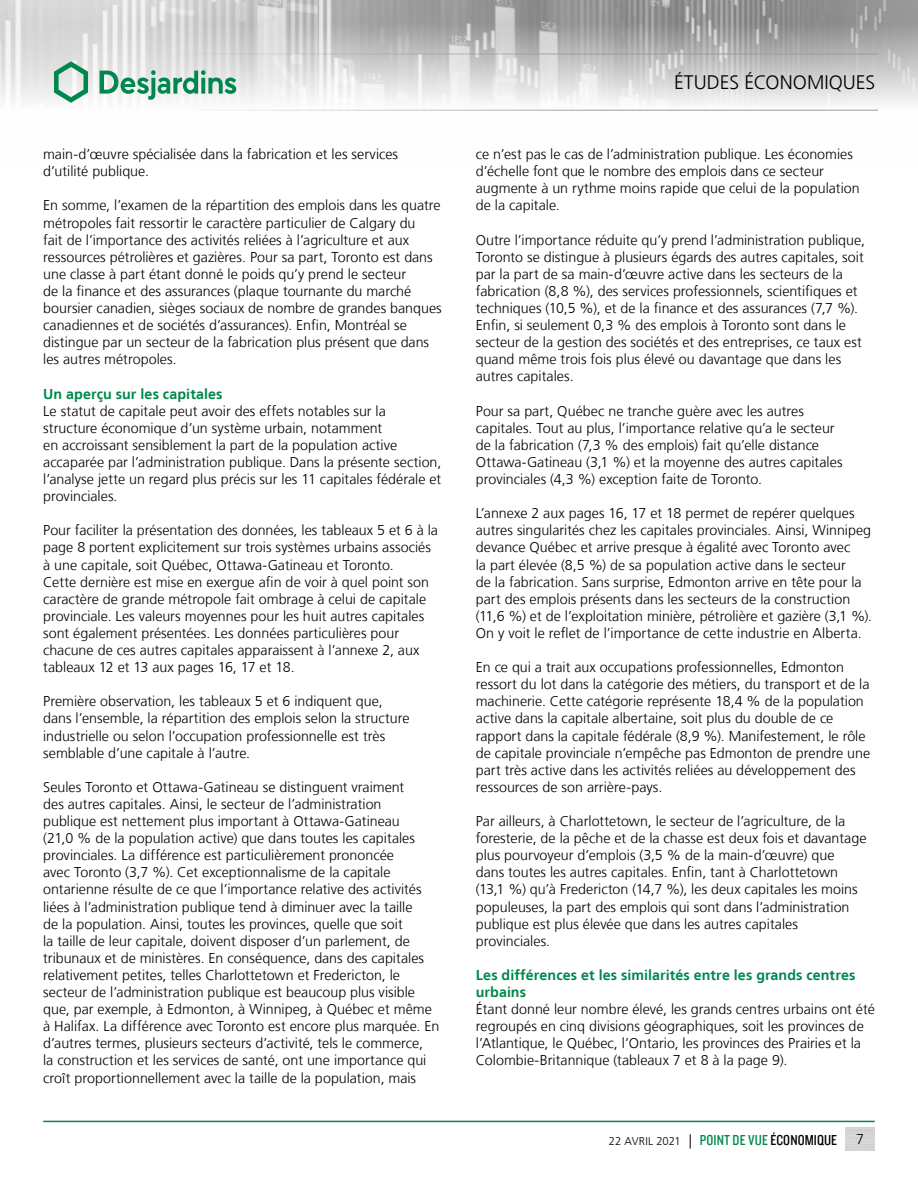
<style>
.page{position:relative;width:918px;height:1188px;background:#fff}
.page>*{position:absolute;margin:0;border:0;box-sizing:border-box;transform-origin:0 0}
.t1{font:300 19.5px "Frutiger LT";color:#000}
.t2{font:300 14.25px/17.1px "Frutiger LT";color:#000}
.t3{font:700 14.25px/17.1px "Frutiger LT";letter-spacing:.005em;color:#00874e}
.t4{font:300 11.25px "Frutiger LT";color:#000}
.s1{font-size:14.25px}
.s2{font-family:"Knockout 29 Junior Ltweight";font-weight:400;font-size:15px;color:#00874e}
.s3{font-family:"Knockout 29 Junior Ltweight";font-weight:400;font-size:15px}
</style>
<div class="page">
<img style="left:0;top:0;width:918px;height:110px">
<hr style="left:0;top:54px;width:878px;height:1px;background:#9d9d9c">
<hr style="left:0;top:110px;width:878px;height:1px;background:#9d9d9c">
<svg style="left:54px;top:61px;width:34px;height:42px"></svg>
<svg style="left:100px;top:70px;width:136px;height:30px"></svg>
<hr style="left:43px;top:1121px;width:832px;height:1px;background:#00874e">
<p class="t2" style="left:43px;top:146px;width:356px">main‑d’œuvre spécialisée dans la fabrication et les services d’utilité publique.</p>
<p class="t2" style="left:43px;top:197px;width:400px">En somme, l’examen de la répartition des emplois dans les quatre métropoles fait ressortir le caractère particulier de Calgary du<br>fait de l’importance des activités reliées à l’agriculture et aux ressources pétrolières et gazières. Pour sa part, Toronto est dans une classe à part étant donné le poids qu’y prend le secteur<br>de la finance et des assurances (plaque tournante du marché boursier canadien, sièges sociaux de nombre de grandes banques canadiennes et de sociétés d’assurances). Enfin, Montréal se distingue par un secteur de la fabrication plus présent que dans les autres métropoles.</p>
<p class="t3" style="left:43px;top:385px;width:181px">Un aperçu sur les capitales</p>
<p class="t2" style="left:43px;top:402px;width:400px">Le statut de capitale peut avoir des effets notables sur la structure économique d’un système urbain, notamment<br>en accroissant sensiblement la part de la population active accaparée par l’administration publique. Dans la présente section, l’analyse jette un regard plus précis sur les 11 capitales fédérale et provinciales.</p>
<p class="t2" style="left:43px;top:522px;width:396px">Pour faciliter la présentation des données, les tableaux 5 et 6 à la page 8 portent explicitement sur trois systèmes urbains associés à une capitale, soit Québec, Ottawa-Gatineau et Toronto.<br>Cette dernière est mise en exergue afin de voir à quel point son caractère de grande métropole fait ombrage à celui de capitale provinciale. Les valeurs moyennes pour les huit autres capitales sont également présentées. Les données particulières pour chacune de ces autres capitales apparaissent à l’annexe 2, aux tableaux 12 et 13 aux pages 16, 17 et 18.</p>
<p class="t2" style="left:43px;top:693px;width:368px">Première observation, les tableaux 5 et 6 indiquent que, dans l’ensemble, la répartition des emplois selon la structure industrielle ou selon l’occupation professionnelle est très semblable d’une capitale à l’autre.</p>
<p class="t2" style="left:43px;top:779px;width:398px">Seules Toronto et Ottawa-Gatineau se distinguent vraiment<br>des autres capitales. Ainsi, le secteur de l’administration<br>publique est nettement plus important à Ottawa-Gatineau<br>(21,0 % de la population active) que dans toutes les capitales provinciales. La différence est particulièrement prononcée<br>avec Toronto (3,7 %). Cet exceptionnalisme de la capitale ontarienne résulte de ce que l’importance relative des activités liées à l’administration publique tend à diminuer avec la taille<br>de la population. Ainsi, toutes les provinces, quelle que soit<br>la taille de leur capitale, doivent disposer d’un parlement, de tribunaux et de ministères. En conséquence, dans des capitales relativement petites, telles Charlottetown et Fredericton, le secteur de l’administration publique est beaucoup plus visible que, par exemple, à Edmonton, à Winnipeg, à Québec et même à Halifax. La différence avec Toronto est encore plus marquée. En d’autres termes, plusieurs secteurs d’activité, tels le commerce,<br>la construction et les services de santé, ont une importance qui croît proportionnellement avec la taille de la population, mais</p>
<h1 class="t1" style="left:674px;top:72px;width:203px">ÉTUDES ÉCONOMIQUES</h1>
<p class="t2" style="left:476px;top:146px;width:385px">ce n’est pas le cas de l’administration publique. Les économies d’échelle font que le nombre des emplois dans ce secteur augmente à un rythme moins rapide que celui de la population de la capitale.</p>
<p class="t2" style="left:476px;top:231px;width:391px">Outre l’importance réduite qu’y prend l’administration publique, Toronto se distingue à plusieurs égards des autres capitales, soit par la part de sa main-d’œuvre active dans les secteurs de la fabrication (8,8 %), des services professionnels, scientifiques et techniques (10,5 %), et de la finance et des assurances (7,7 %).<br>Enfin, si seulement 0,3 % des emplois à Toronto sont dans le secteur de la gestion des sociétés et des entreprises, ce taux est quand même trois fois plus élevé ou davantage que dans les autres capitales.</p>
<p class="t2" style="left:476px;top:402px;width:368px">Pour sa part, Québec ne tranche guère avec les autres capitales. Tout au plus, l’importance relative qu’a le secteur de la fabrication (7,3 % des emplois) fait qu’elle distance Ottawa‑Gatineau (3,1 %) et la moyenne des autres capitales provinciales (4,3 %) exception faite de Toronto.</p>
<p class="t2" style="left:476px;top:505px;width:398px">L’annexe 2 aux pages 16, 17 et 18 permet de repérer quelques autres singularités chez les capitales provinciales. Ainsi, Winnipeg devance Québec et arrive presque à égalité avec Toronto avec<br>la part élevée (8,5 %) de sa population active dans le secteur<br>de la fabrication. Sans surprise, Edmonton arrive en tête pour la part des emplois présents dans les secteurs de la construction (11,6 %) et de l’exploitation minière, pétrolière et gazière (3,1 %).<br>On y voit le reflet de l’importance de cette industrie en Alberta.</p>
<p class="t2" style="left:476px;top:659px;width:396px">En ce qui a trait aux occupations professionnelles, Edmonton ressort du lot dans la catégorie des métiers, du transport et de la machinerie. Cette catégorie représente 18,4 % de la population active dans la capitale albertaine, soit plus du double de ce rapport dans la capitale fédérale (8,9 %). Manifestement, le rôle de capitale provinciale n’empêche pas Edmonton de prendre une part très active dans les activités reliées au développement des ressources de son arrière-pays.</p>
<p class="t2" style="left:476px;top:813px;width:392px">Par ailleurs, à Charlottetown, le secteur de l’agriculture, de la foresterie, de la pêche et de la chasse est deux fois et davantage plus pourvoyeur d’emplois (3,5 % de la main-d’œuvre) que<br>dans toutes les autres capitales. Enfin, tant à Charlottetown (13,1 %) qu’à Fredericton (14,7 %), les deux capitales les moins populeuses, la part des emplois qui sont dans l’administration publique est plus élevée que dans les autres capitales provinciales.</p>
<p class="t3" style="left:476px;top:967px;width:381px">Les différences et les similarités entre les grands centres urbains</p>
<p class="t2" style="left:476px;top:1001px;width:400px">Étant donné leur nombre élevé, les grands centres urbains ont été regroupés en cinq divisions géographiques, soit les provinces de l’Atlantique, le Québec, l’Ontario, les provinces des Prairies et la Colombie-Britannique (tableaux 7 et 8 à la page 9).</p>
<p class="t4" style="left:609px;top:1135px;width:230px">22 AVRIL 2021 <span class="s1">|</span> <span class="s2">POINT DE VUE</span> <span class="s3">ÉCONOMIQUE</span></p>
<p class="t2" style="left:856px;top:1131px;width:9px">7</p>
</div>
